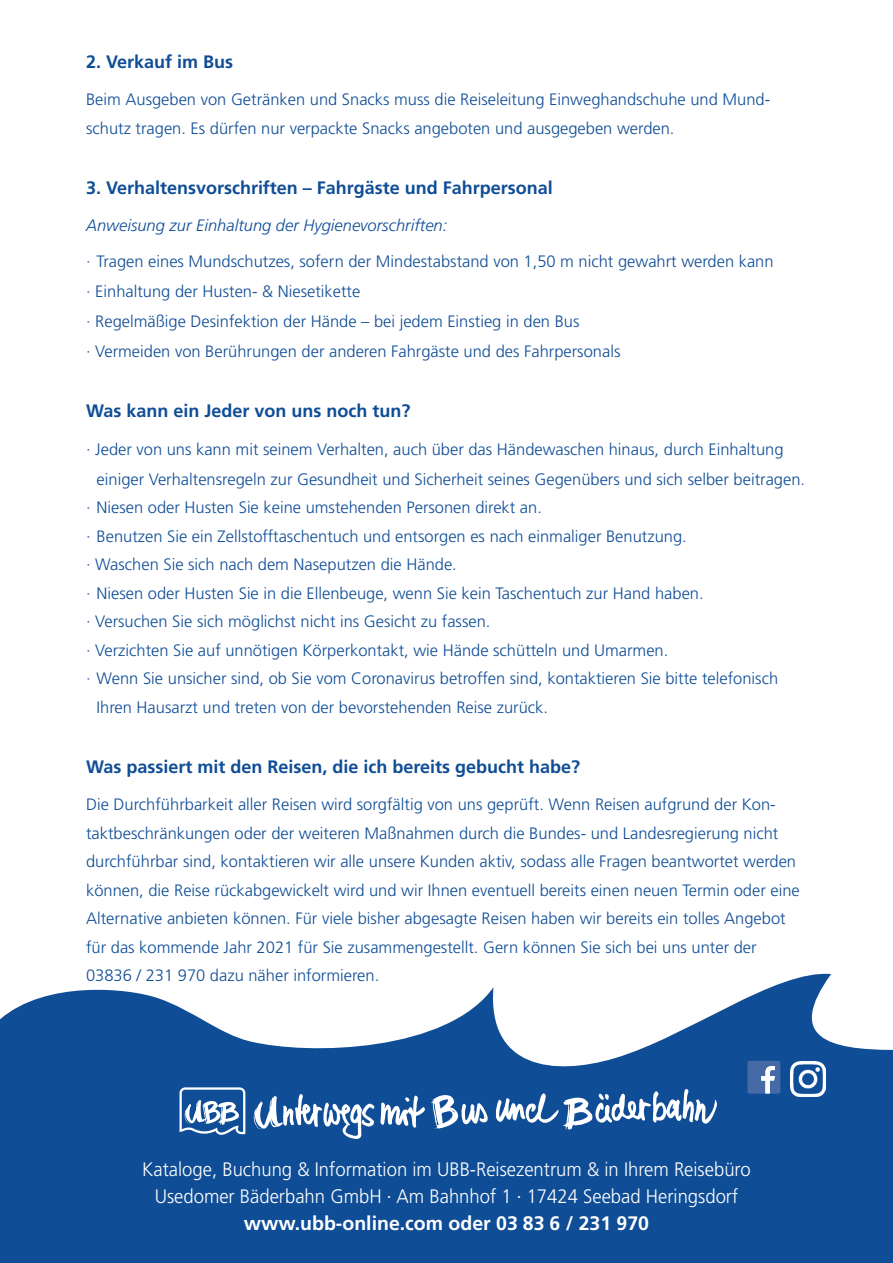
<style>
.page{position:relative;width:893px;height:1263px;background:#fff}
.page>*{position:absolute;margin:0;border:0;box-sizing:border-box;transform-origin:0 0}
.t1{font:300 19.5px "Frutiger LT Pro";color:#fff;scale:.95 1}
.t2{font:700 19.5px "Frutiger LT Com";color:#fff}
.t3{font:700 18px "Frutiger LT Com";color:#0f4d96}
.t4{font:300 16.5px/28.5px "Frutiger LT Pro";color:#0f4d96}
.t5{font:italic 300 16.5px "Frutiger LT Pro";color:#0f4d96}
.s1{font-stretch:condensed}
</style>
<div class="page">
<svg style="left:0;top:973px;width:893px;height:290px;fill:#0f4d96"></svg>
<svg style="left:254px;top:1094px;width:171px;height:45px"></svg>
<svg style="left:431px;top:1089px;width:286px;height:41px"></svg>
<svg style="left:180px;top:1087px;width:65px;height:48px"></svg>
<svg style="left:747px;top:1061px;width:33px;height:33px"></svg>
<img style="left:790px;top:1061px;width:35px;height:35px">
<p class="t3" style="left:86px;top:51px;width:149px">2. Verkauf im Bus</p>
<p class="t4" style="left:86px;top:85px;width:686px">Beim Ausgeben von Getränken und Snacks muss die Reiseleitung Einweghandschuhe und Mund&shy;schutz tragen. Es dürfen nur verpackte Snacks angeboten und ausgegeben werden.</p>
<p class="t3" style="left:86px;top:177px;width:468px">3. Verhaltensvorschriften – Fahrgäste und Fahrpersonal</p>
<p class="t5" style="left:86px;top:216px;width:363px">Anweisung zur Einhaltung der Hygienevorschriften:</p>
<p class="t4" style="left:86px;top:247px;width:689px">· Tragen eines Mundschutzes, sofern der Mindestabstand von 1,50 m nicht gewahrt werden kann</p>
<p class="t4" style="left:86px;top:277px;width:276px">· Einhaltung der Husten- &amp; Niesetikette</p>
<p class="t4" style="left:86px;top:307px;width:495px">· Regelmäßige Desinfektion der Hände – bei jedem Einstieg in den Bus</p>
<p class="t4" style="left:86px;top:337px;width:536px">· Vermeiden von Berührungen der anderen Fahrgäste und des Fahrpersonals</p>
<p class="t3" style="left:86px;top:400px;width:326px">Was kann ein Jeder von uns noch tun?</p>
<p class="t4" style="left:97px;top:434px;width:710px;line-height:30px;text-indent:-11px">· Jeder von uns kann mit seinem Verhalten, auch über das Händewaschen hinaus, durch Einhaltung einiger Verhaltensregeln zur Gesundheit und Sicherheit seines Gegenübers und sich selber beitragen.</p>
<p class="t4" style="left:86px;top:493px;width:457px">· Niesen oder Husten Sie keine umstehenden Personen direkt an.</p>
<p class="t4" style="left:86px;top:522px;width:602px">· Benutzen Sie ein Zellstofftaschentuch und entsorgen es nach einmaliger Benutzung.</p>
<p class="t4" style="left:86px;top:550px;width:372px">· Waschen Sie sich nach dem Naseputzen die Hände.</p>
<p class="t4" style="left:86px;top:579px;width:619px">· Niesen oder Husten Sie in die Ellenbeuge, wenn Sie kein Taschentuch zur Hand haben.</p>
<p class="t4" style="left:86px;top:607px;width:406px">· Versuchen Sie sich möglichst nicht ins Gesicht zu fassen.</p>
<p class="t4" style="left:86px;top:636px;width:584px">· Verzichten Sie auf unnötigen Körperkontakt, wie Hände schütteln und Umarmen.</p>
<p class="t4" style="left:97px;top:664px;width:683px;text-indent:-10px">· Wenn Sie unsicher sind, ob Sie vom Coronavirus betroffen sind, kontaktieren Sie bitte telefonisch<br>Ihren Hausarzt und treten von der bevorstehenden Reise zurück.</p>
<p class="t3" style="left:86px;top:756px;width:496px">Was passiert mit den Reisen, die ich bereits gebucht habe?</p>
<p class="t4" style="left:86px;top:790px;width:715px">Die Durchführbarkeit aller Reisen wird sorgfältig von uns geprüft. Wenn Reisen aufgrund der Kon&shy;taktbeschränkungen oder der weiteren Maßnahmen durch die Bundes- und Landesregierung nicht durchführbar sind, kontaktieren wir alle unsere Kunden aktiv, sodass alle Fragen beantwortet werden können, die Reise rückabgewickelt wird und wir Ihnen eventuell bereits einen neuen Termin oder eine Alternative anbieten können. Für viele bisher abgesagte Reisen haben wir bereits ein tolles Angebot für das kommende Jahr 2021 für Sie zusammengestellt. Gern können Sie sich bei uns unter der</p>
<p class="t4" style="left:86px;top:961px;width:295px">03836 / 231 970 dazu näher informieren.</p>
<p class="t1" style="left:142px;top:1157px;width:642px">Kataloge, Buchung &amp; Information im UBB-Reisezentrum &amp; in Ihrem Reisebüro</p>
<p class="t1" style="left:155px;top:1184px;width:616px">Usedomer Bäderbahn GmbH <span class="s1">·</span> Am Bahnhof 1 <span class="s1">·</span> 17424 Seebad Heringsdorf</p>
<p class="t2" style="left:244px;top:1211px;width:407px">www.ubb-online.com oder 03 83 6 / 231 970</p>
</div>
